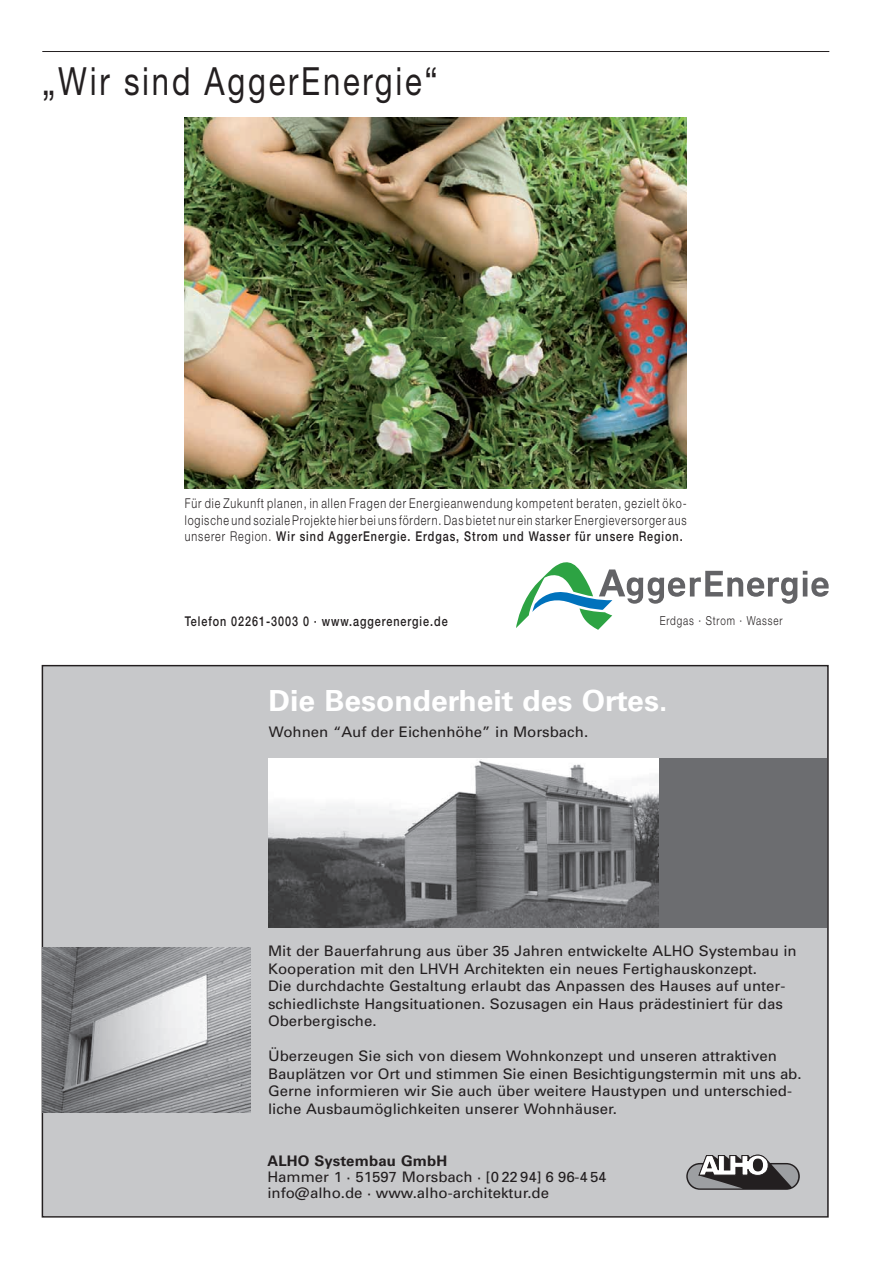
<style>
.page{position:relative;width:893px;height:1263px;background:#fff}
.page>*{position:absolute;margin:0;border:0;box-sizing:border-box;transform-origin:0 0}
.t1{font:38.85px "Helvetica Neue";letter-spacing:.09em;color:#231f20;scale:.8 1}
.t2{font:700 29.1px "Univers";color:#fff}
.t3{font:14.55px/17.4px "Univers";color:#231f20}
.t4{font:700 14.55px "Univers";letter-spacing:.01em;color:#231f20}
.t5{font:300 13.5px/16.5px "Helvetica Neue";letter-spacing:.08em;color:#231f20;text-align:justify;scale:.8 1}
.t6{font:500 13.5px "Helvetica Neue";letter-spacing:.09em;color:#231f20;scale:.8 1}
.t7{font:300 12.3px "Helvetica Neue";letter-spacing:.09em;color:#231f20;scale:.8 1}
.s1{font-size:33.3px;color:#fff}
.s2{font-weight:500}
</style>
<div class="page">
<div style="left:43px;top:666px;width:784px;height:550px;background:#c7c8ca"></div>
<svg style="left:686px;top:1154px;width:113px;height:36px"></svg>
<div style="left:753px;top:1159px;width:9px;height:12px;background:#231f20;border-radius:50%"></div>
<img style="left:269px;top:758px;width:390px;height:169px">
<div style="left:659px;top:758px;width:168px;height:169px;background:#6c6d70"></div>
<img style="left:43px;top:948px;width:208px;height:164px">
<img style="left:185px;top:118px;width:501px;height:370px">
<svg style="left:516px;top:562px;width:312px;height:68px"></svg>
<hr style="left:42px;top:51px;width:787px;height:1px;background:#231f20">
<h1 class="t1" style="left:42px;top:67px;width:522px">„Wir sind AggerEnergie“ <span class="s1">.</span></h1>
<p class="t5" style="left:185px;top:497px;width:629px">Für die Zukunft planen, in allen Fragen der Energieanwendung kompetent beraten, gezielt öko&shy;logische und soziale Projekte hier bei uns fördern. Das bietet nur ein starker Energieversorger aus unserer Region. <span class="s2">Wir sind AggerEnergie. Erdgas, Strom und Wasser für unsere Region.</span></p>
<p class="t6" style="left:185px;top:617px;width:330px">Telefon 02261-3003 0 · www.aggerenergie.de</p>
<p class="t7" style="left:659px;top:616px;width:155px">Erdgas · Strom · Wasser</p>
<h2 class="t2" style="left:269px;top:684px;width:400px">Die Besonderheit des Ortes.</h2>
<p class="t3" style="left:269px;top:724px;width:320px">Wohnen “Auf der Eichenhöhe” in Morsbach.</p>
<p class="t3" style="left:268px;top:944px;width:530px">Mit der Bauerfahrung aus über 35 Jahren entwickelte ALHO Systembau in Kooperation mit den LHVH Architekten ein neues Fertighauskonzept.<br>Die durchdachte Gestaltung erlaubt das Anpassen des Hauses auf unter&shy;schiedlichste Hangsituationen. Sozusagen ein Haus prädestiniert für das Oberbergische.</p>
<p class="t3" style="left:268px;top:1049px;width:535px">Überzeugen Sie sich von diesem Wohnkonzept und unseren attraktiven Bauplätzen vor Ort und stimmen Sie einen Besichtigungstermin mit uns ab.<br>Gerne informieren wir Sie auch über weitere Haustypen und unterschied&shy;liche Ausbaumöglichkeiten unserer Wohnhäuser.</p>
<p class="t4" style="left:267px;top:1152px;width:181px">ALHO Systembau GmbH</p>
<p class="t3" style="left:267px;top:1170px;width:341px;line-height:16px">Hammer 1 · 51597 Morsbach · [0 22 94] 6 96-4 54 info@alho.de · www.alho-architektur.de</p>
</div>
